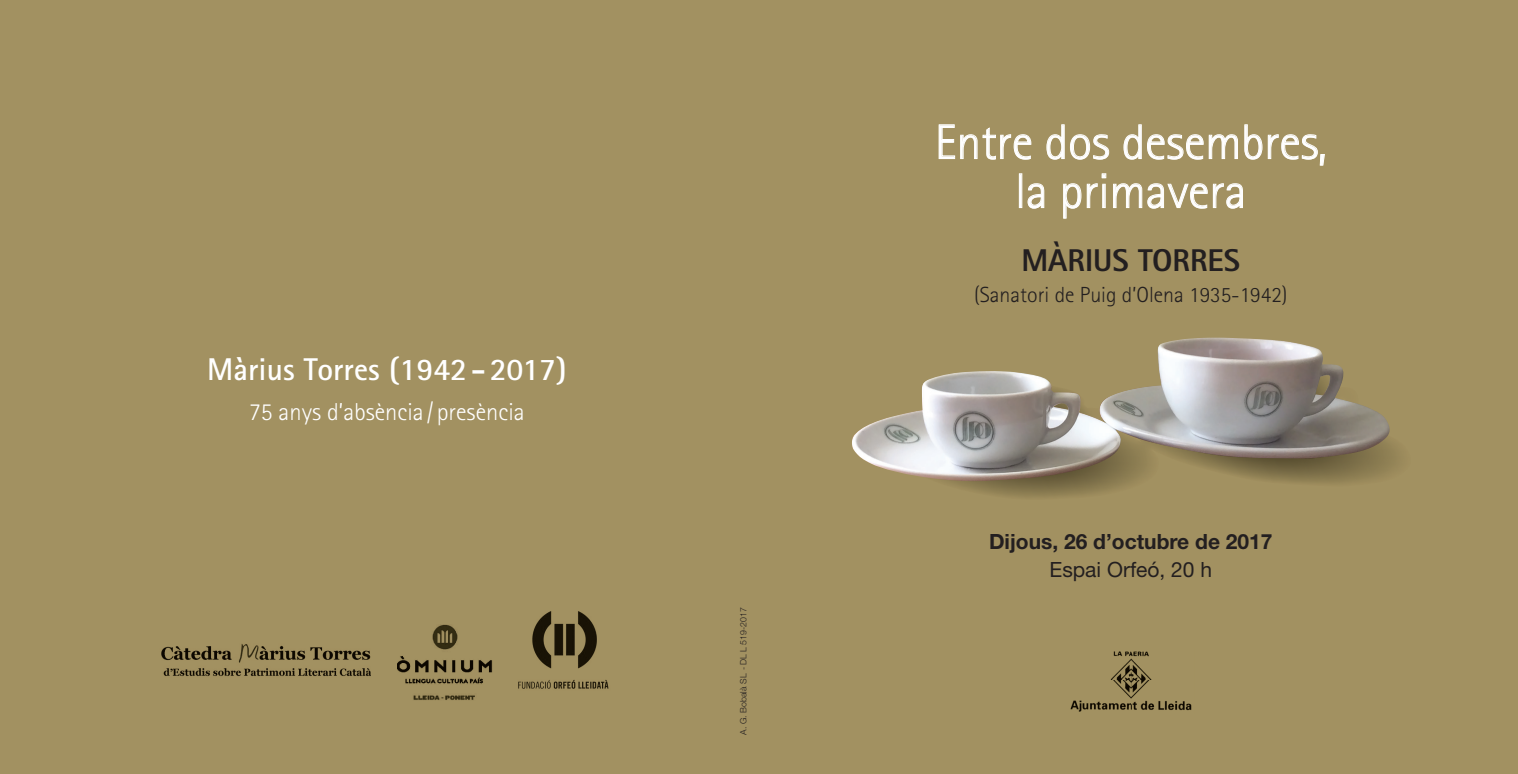
<style>
.page{position:relative;width:1518px;height:774px;background:#fff}
.page>*{position:absolute;margin:0;border:0;box-sizing:border-box;transform-origin:0 0}
.t1{font:300 49px/49px "Rotis Sans Serif";color:#fff;text-align:center}
.t2{font:700 31.5px "Rotis Sans Serif";color:#fff}
.t3{font:800 31.5px "Rotis Sans Serif";color:#231f20}
.t4{font:300 24.5px "Rotis Sans Serif";color:#fff}
.t5{font:300 21.88px "Rotis Sans Serif";color:#231f20}
.t6{font:700 21px "Helvetica Neue LT Std";color:#231f20}
.t7{font:21px "Helvetica Neue LT Std";color:#231f20}
.t8{font:300 8.75px "Helvetica Neue LT Std";color:#231f20}
</style>
<div class="page">
<div style="left:0;top:0;width:1518px;height:773px;background:#a29161"></div>
<img style="left:1070px;top:651px;width:122px;height:61px">
<svg style="left:938px;top:124px;width:94px;height:36px"></svg>
<svg style="left:1046px;top:124px;width:64px;height:36px"></svg>
<svg style="left:1123px;top:124px;width:115px;height:36px"></svg>
<svg style="left:1244px;top:124px;width:81px;height:42px"></svg>
<div style="left:1019px;top:173px;width:3px;height:35px;border:1px solid #fff"></div>
<svg style="left:1027px;top:183px;width:18px;height:26px"></svg>
<svg style="left:1063px;top:173px;width:43px;height:46px"></svg>
<svg style="left:1113px;top:183px;width:130px;height:26px"></svg>
<img style="left:852px;top:338px;width:539px;height:145px">
<img style="left:518px;top:611px;width:91px;height:78px">
<img style="left:161px;top:644px;width:210px;height:32px">
<img style="left:397px;top:625px;width:96px;height:75px">
<h2 class="t2" style="left:207px;top:350px;width:361px">Màrius Torres (1942 - 2017)</h2>
<p class="t4" style="left:249px;top:397px;width:277px">75 anys d’absència / presència</p>
<p class="t8" style="left:738px;top:735px;width:129px;rotate:-90deg">A. G. Bobalà S L - DL L 519-2017</p>
<h1 class="t1" style="left:935px;top:118px;width:393px">Entre dos desembres, la primavera</h1>
<h2 class="t3" style="left:1021px;top:240px;width:220px">MÀRIUS TORRES</h2>
<p class="t5" style="left:974px;top:282px;width:315px">(Sanatori de Puig d’Olena 1935-1942)</p>
<p class="t6" style="left:989px;top:529px;width:285px">Dijous, 26 d’octubre de 2017</p>
<p class="t7" style="left:1050px;top:557px;width:164px">Espai Orfeó, 20 h</p>
</div>
